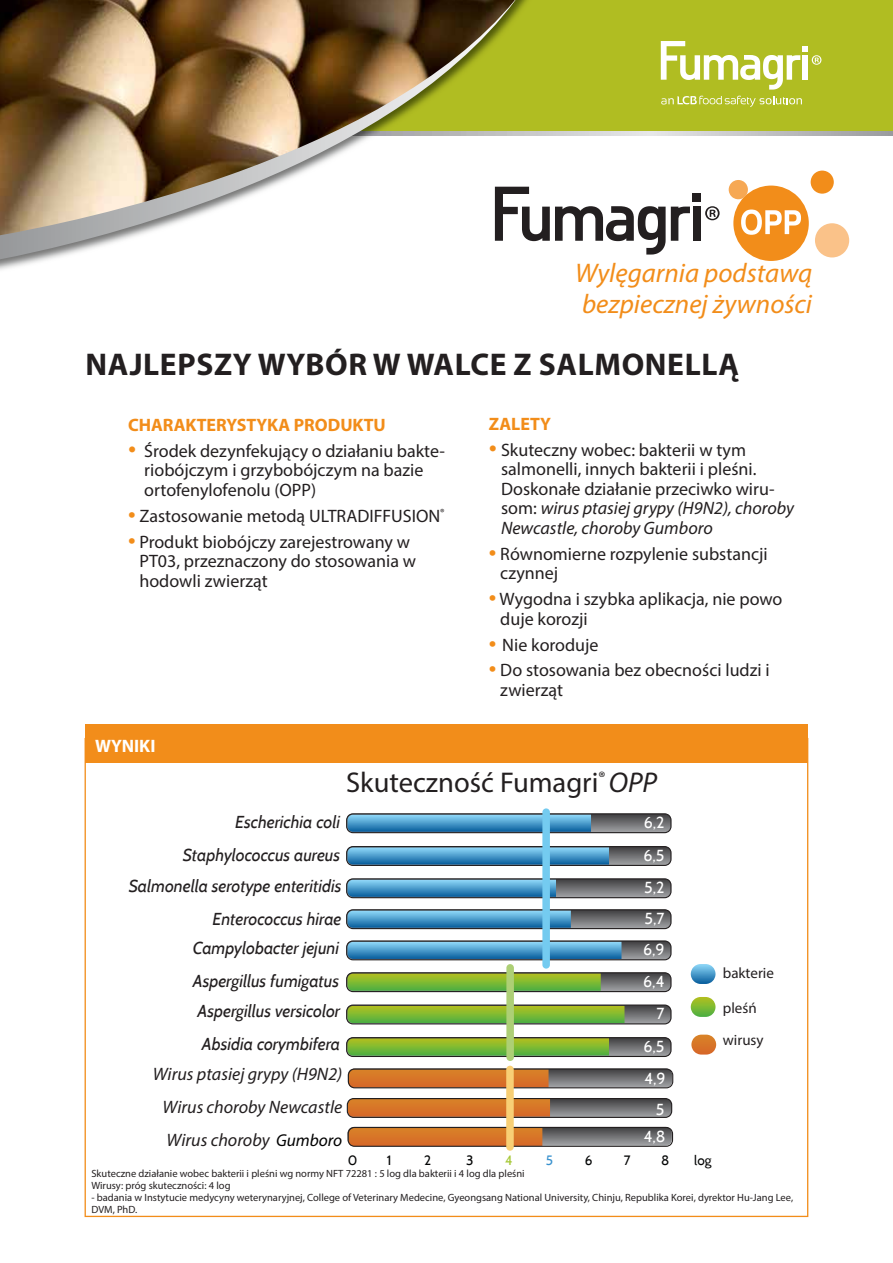
<style>
.page{position:relative;width:893px;height:1263px;background:#fff}
.page>*{position:absolute;margin:0;border:0;box-sizing:border-box;transform-origin:0 0}
.t1{font:700 31.5px "Myriad Pro";letter-spacing:.02em;color:#231f20}
.t2{font:28.65px "Myriad Pro";color:#231f20}
.t3{font:italic 27px/30.8px "Myriad Pro";color:#f28d1a}
.t4{font:18px/19.5px "Myriad Pro";color:#231f20}
.t5{font:italic 18px/33px "Myriad Pro";color:#231f20;text-align:justify}
.t6{font:700 18px "Myriad Pro";color:#f28d1a}
.t7{font:700 18px "Myriad Pro";color:#fff}
.t8{font:italic 17.25px/32.5px "Cabin";color:#231f20}
.t9{font:15.9px/32px "Cabin";color:#fff;text-align:right}
.t10{font:15px "Myriad Pro";color:#231f20}
.t11{font:13.5px "Cabin";color:#040505}
.t12{font:13.5px "Cabin";color:#a6c837}
.t13{font:13.5px "Cabin";color:#3891ce}
.t14{font:10.5px/12px "Myriad Pro";color:#231f20}
.s1{font-family:"Cabin";font-weight:500;font-size:27px;color:#f28d1a}
.s2{font-size:27px;color:#f28d1a}
.s3{font-style:italic}
.s4{font-size:17.25px;color:#000}
</style>
<div class="page">
<div style="left:0;top:0;width:893px;height:132px;background:#b0bd22"></div>
<svg style="left:536px;top:132px;width:357px;height:4px"></svg>
<svg style="left:0;top:235px;width:495px;height:24px"></svg>
<svg style="left:705px;top:206px;width:15px;height:14px"></svg>
<svg style="left:661px;top:41px;width:160px;height:49px"></svg>
<div style="left:693px;top:207px;width:7px;height:34px;background:#231f20"></div>
<div style="left:693px;top:193px;width:8px;height:8px;background:#231f20"></div>
<svg style="left:495px;top:187px;width:195px;height:68px"></svg>
<svg style="left:729px;top:171px;width:120px;height:90px"></svg>
<svg style="left:85px;top:762px;width:723px;height:455px"></svg>
<div style="left:85px;top:724px;width:723px;height:38px;background:#f28d1a"></div>
<svg style="left:346px;top:813px;width:326px;height:20px;background:#5385a4"></svg>
<svg style="left:346px;top:846px;width:326px;height:20px;background:#4f85a6"></svg>
<svg style="left:346px;top:878px;width:326px;height:20px;background:#57819c"></svg>
<svg style="left:346px;top:909px;width:326px;height:20px;background:#54829e"></svg>
<svg style="left:346px;top:940px;width:326px;height:20px;background:#528aad"></svg>
<svg style="left:346px;top:972px;width:326px;height:20px;background:#749940"></svg>
<svg style="left:346px;top:1004px;width:326px;height:20px;background:#79a141"></svg>
<svg style="left:346px;top:1037px;width:326px;height:20px;background:#739a3e"></svg>
<div style="left:542px;top:808px;width:8px;height:160px;background:#74cbf0;border-radius:4px"></div>
<div style="left:506px;top:964px;width:8px;height:97px;background:#adcf75;border-radius:4px"></div>
<svg style="left:691px;top:997px;width:24px;height:20px"></svg>
<svg style="left:691px;top:964px;width:24px;height:20px"></svg>
<svg style="left:691px;top:1035px;width:25px;height:19px"></svg>
<svg style="left:348px;top:1068px;width:325px;height:20px;background:#a26e46"></svg>
<svg style="left:347px;top:1098px;width:325px;height:20px;background:#9f6a42"></svg>
<svg style="left:347px;top:1127px;width:326px;height:20px;background:#a06d46"></svg>
<div style="left:506px;top:1066px;width:8px;height:85px;background:#f8cf75;border-radius:4px"></div>
<img style="left:0;top:0;width:515px;height:235px">
<svg style="left:661px;top:96px;width:141px;height:11px"></svg>
<h3 class="t3" style="left:575px;top:257px;width:239px">Wylęgarnia podstawą bezpiecznej żywności</h3>
<h1 class="t1" style="left:86px;top:343px;width:655px">NAJLEPSZY WYBÓR W WALCE Z SALMONELLĄ</h1>
<p class="t6" style="left:128px;top:413px;width:259px">CHARAKTERYSTYKA PRODUKTU</p>
<p class="t4" style="left:144px;top:441px;width:302px;text-indent:-16px"><span class="s1">•</span> Środek dezynfekujący o działaniu bakte&shy;riobójczym i grzybobójczym na bazie ortofenylofenolu (OPP)</p>
<p class="t4" style="left:128px;top:506px;width:318px"><span class="s2">•</span> Zastosowanie metodą ULTRADIFFUSION<sup>®</sup></p>
<p class="t4" style="left:139px;top:532px;width:278px;text-indent:-11px"><span class="s2">•</span> Produkt biobójczy zarejestrowany w<br>PT03, przeznaczony do stosowania w hodowli zwierząt</p>
<p class="t6" style="left:489px;top:412px;width:64px">ZALETY</p>
<p class="t4" style="left:501px;top:440px;width:294px;text-indent:-12px"><span class="s1">•</span> Skuteczny wobec: bakterii w tym salmonelli, innych bakterii i pleśni.<br>Doskonałe działanie przeciwko wiru&shy;som: <span class="s3">wirus ptasiej grypy (H9N2), choroby Newcastle, choroby Gumboro</span></p>
<p class="t4" style="left:500px;top:544px;width:269px;text-indent:-11px"><span class="s2">•</span> Równomierne rozpylenie substancji czynnej</p>
<p class="t4" style="left:500px;top:589px;width:284px;text-indent:-11px"><span class="s2">•</span> Wygodna i szybka aplikacja, nie powo duje korozji</p>
<p class="t4" style="left:489px;top:634px;width:111px"><span class="s2">•</span> Nie koroduje</p>
<p class="t4" style="left:500px;top:660px;width:271px;text-indent:-11px"><span class="s2">•</span> Do stosowania bez obecności ludzi i zwierząt</p>
<p class="t7" style="left:95px;top:734px;width:62px">WYNIKI</p>
<h2 class="t2" style="left:346px;top:765px;width:312px">Skuteczność Fumagri<sup>®</sup> <span class="s3">OPP</span></h2>
<p class="t9" style="left:643px;top:806px;width:23px">6,2<br>6,5<br>5,2<br>5,7<br>6,9<br>6,4<br>7<br>6,5</p>
<p class="t8" style="left:129px;top:805px;width:214px;text-align:right">Escherichia coli<br>Staphylococcus aureus<br>Salmonella serotype enteritidis<br>Enterococcus hirae</p>
<p class="t8" style="left:193px;top:931px;width:148px;line-height:33px">Campylobacter jejuni<br>Aspergillus fumigatus</p>
<p class="t8" style="left:198px;top:994px;width:144px;line-height:33px">Aspergillus versicolor<br>Absidia corymbifera</p>
<p class="t5" style="left:163px;top:1057px;width:181px;text-indent:-10px">Wirus ptasiej grypy (H9N2)<br>Wirus choroby Newcastle Wirus choroby <span class="s4">Gumboro</span></p>
<p class="t9" style="left:644px;top:1064px;width:23px;line-height:30.2px">4,9<br>5</p>
<p class="t9" style="left:644px;top:1121px;width:23px">4,8</p>
<p class="t10" style="left:723px;top:964px;width:53px">bakterie</p>
<p class="t10" style="left:723px;top:999px;width:35px">pleśń</p>
<p class="t10" style="left:723px;top:1031px;width:42px">wirusy</p>
<p class="t11" style="left:348px;top:1152px;width:11px">0</p>
<p class="t11" style="left:387px;top:1152px;width:6px">1</p>
<p class="t11" style="left:424px;top:1152px;width:9px">2</p>
<p class="t11" style="left:466px;top:1152px;width:9px">3</p>
<p class="t12" style="left:505px;top:1152px;width:9px">4</p>
<p class="t13" style="left:546px;top:1152px;width:9px">5</p>
<p class="t11" style="left:585px;top:1152px;width:9px">6</p>
<p class="t11" style="left:624px;top:1152px;width:8px">7</p>
<p class="t11" style="left:661px;top:1152px;width:10px">8</p>
<p class="t11" style="left:694px;top:1152px;width:19px">log</p>
<p class="t14" style="left:91px;top:1167px;width:435px">Skuteczne działanie wobec bakterii i pleśni wg normy NFT 72281 : 5 log dla bakterii i 4 log dla pleśni<br>Wirusy: próg skuteczności: 4 log</p>
<p class="t14" style="left:91px;top:1191px;width:703px">- badania w Instytucie medycyny weterynaryjnej, College of Veterinary Medecine, Gyeongsang National University, Chinju, Republika Korei, dyrektor Hu-Jang Lee,<br>DVM, PhD.</p>
</div>
